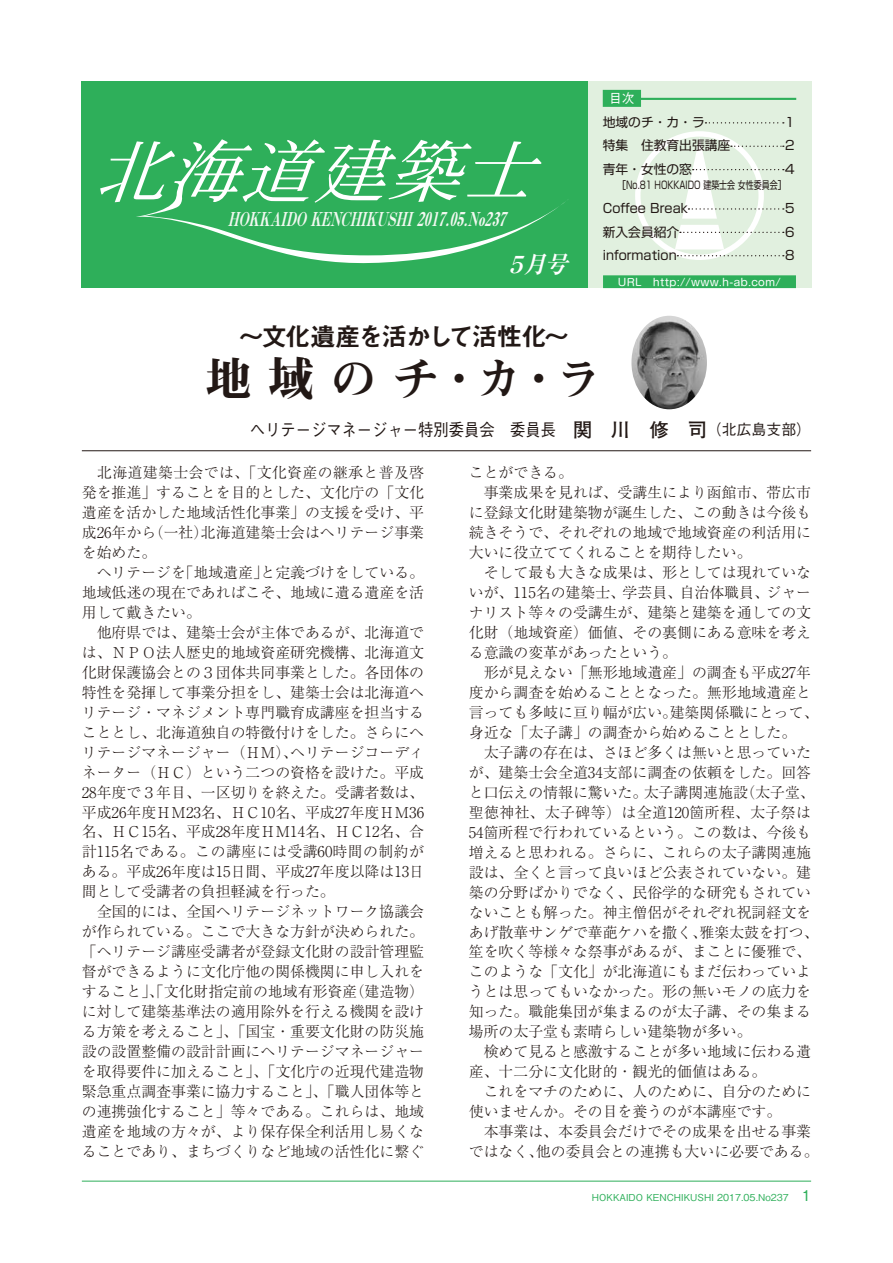
<style>
.page{position:relative;width:893px;height:1263px;background:#fff}
.page>*{position:absolute;margin:0;border:0;box-sizing:border-box;transform-origin:0 0}
.t1{font:46.8px "Midashi Min Pro MA31";color:#221815}
.t2{font:25.5px "Midashi Go Pro MB31";letter-spacing:-.065em;color:#221815}
.t3{font:italic 700 23.4px "Ryumin Pro";color:#fff}
.t4{font:italic 19.2px "Midashi Min Pro MA31";color:#f1f8f0;scale:.75 1}
.t5{font:500 16.95px "Gothic BBB Pro";color:#221815;scale:.9 1}
.t6{font:300 14.85px/20px "Ryumin Pro";color:#221815}
.t7{font:12.75px "Shin Go Pro";color:#221815}
.t8{font:500 12.75px "Gothic BBB Pr 5";color:#fff}
.t9{font:10.65px "Shin Go Pro";color:#221815}
.t10{font:10.05px "Shin M Go Pro";letter-spacing:.02em;color:#fff;scale:1.05 1}
.t11{font:500 9.6px "Gothic BBB Pro";color:#2eaf5a}
.s1{font-family:"Futo Go B101 Pro";font-weight:700;font-size:19.2px}
.s2{font-size:14.85px}
</style>
<div class="page">
<hr style="left:82px;top:1181px;width:729px;height:1px;background:#2eaf5a">
<div style="left:588px;top:82px;width:223px;height:206px;background:#e1f0df"></div>
<div style="left:635px;top:131px;width:129px;height:129px;border:5px solid #fff;border-radius:50%"></div>
<div style="left:82px;top:82px;width:506px;height:206px;background:#2eaf5a"></div>
<svg style="left:100px;top:139px;width:466px;height:124px"></svg>
<div style="left:603px;top:90px;width:38px;height:17px;background:#2eaf5a"></div>
<hr style="left:640px;top:98px;width:156px;height:2px;background:#2eaf5a">
<svg style="left:705px;top:122px;width:79px;height:1px"></svg>
<svg style="left:682px;top:137px;width:102px;height:82px"></svg>
<svg style="left:675px;top:225px;width:109px;height:24px"></svg>
<svg style="left:677px;top:255px;width:107px;height:1px"></svg>
<div style="left:603px;top:275px;width:193px;height:13px;background:#2eaf5a"></div>
<hr style="left:82px;top:450px;width:729px;height:1px;background:#221815">
<img style="left:631px;top:316px;width:76px;height:93px">
<p class="t4" style="left:228px;top:204px;width:380px">HOKKAIDOKENCHIKUSHI2017.05.No237</p>
<h3 class="t3" style="left:504px;top:245px;width:74px">５月号</h3>
<p class="t8" style="left:609px;top:88px;width:27px">目次</p>
<p class="t7" style="left:603px;top:112px;width:104px">地域のチ・カ・ラ</p>
<p class="t7" style="left:783px;top:112px;width:14px">１</p>
<p class="t7" style="left:603px;top:135px;width:129px">特集　住教育出張講座</p>
<p class="t7" style="left:783px;top:135px;width:14px">２</p>
<p class="t7" style="left:603px;top:159px;width:91px">青年・女性の窓</p>
<p class="t7" style="left:783px;top:159px;width:14px">４</p>
<p class="t9" style="left:615px;top:176px;width:174px">［No.81 HOKKAIDO 建築士会女性委員会］</p>
<p class="t7" style="left:603px;top:198px;width:87px">Coffee Break</p>
<p class="t7" style="left:783px;top:198px;width:14px">５</p>
<p class="t7" style="left:603px;top:221px;width:78px">新入会員紹介</p>
<p class="t7" style="left:783px;top:221px;width:14px">６</p>
<p class="t7" style="left:603px;top:245px;width:75px">information</p>
<p class="t7" style="left:783px;top:245px;width:14px">８</p>
<p class="t10" style="left:618px;top:274px;width:157px">URL http://www.h-ab.com/</p>
<h2 class="t2" style="left:238px;top:316px;width:332px">～文化遺産を活かして活性化～</h2>
<h1 class="t1" style="left:205px;top:343px;width:399px">地 域 の チ・カ・ラ</h1>
<p class="t5" style="left:250px;top:416px;width:625px">ヘリテージマネージャー特別委員会　委員長 <span class="s1">関　川　修　司</span><span class="s2">（北広島支部）</span></p>
<p class="t6" style="left:82px;top:461px;width:344px">　北海道建築士会では、「文化資産の継承と普及啓発を推進」することを目的とした、文化庁の「文化遺産を活かした地域活性化事業」の支援を受け、平成26年から（一社）北海道建築士会はヘリテージ事業を始めた。<br>　ヘリテージを「地域遺産」と定義づけをしている。地域低迷の現在であればこそ、地域に遺る遺産を活用して戴きたい。<br>　他府県では、建築士会が主体であるが、北海道では、ＮＰＯ法人歴史的地域資産研究機構、北海道文化財保護協会との３団体共同事業とした。各団体の特性を発揮して事業分担をし、建築士会は北海道ヘリテージ・マネジメント専門職育成講座を担当することとし、北海道独自の特徴付けをした。さらにヘリテージマネージャー（ＨＭ）、ヘリテージコーディネーター（ＨＣ）という二つの資格を設けた。平成<br>28年度で３年目、一区切りを終えた。受講者数は、平成26年度ＨＭ23名、ＨＣ10名、平成27年度ＨＭ36名、ＨＣ15名、平成28年度ＨＭ14名、ＨＣ12名、合計115名である。この講座には受講60時間の制約がある。平成26年度は15日間、平成27年度以降は13日間として受講者の負担軽減を行った。<br>　全国的には、全国ヘリテージネットワーク協議会が作られている。ここで大きな方針が決められた。「ヘリテージ講座受講者が登録文化財の設計管理監督ができるように文化庁他の関係機関に申し入れをすること」、「文化財指定前の地域有形資産（建造物）に対して建築基準法の適用除外を行える機関を設ける方策を考えること」、「国宝・重要文化財の防災施設の設置整備の設計計画にヘリテージマネージャーを取得要件に加えること」、「文化庁の近現代建造物緊急重点調査事業に協力すること」、「職人団体等との連携強化すること」等々である。これらは、地域遺産を地域の方々が、より保存保全利活用し易くなることであり、まちづくりなど地域の活性化に繋ぐ</p>
<p class="t6" style="left:469px;top:461px;width:351px">ことができる。<br>　事業成果を見れば、受講生により函館市、帯広市に登録文化財建築物が誕生した、この動きは今後も続きそうで、それぞれの地域で地域資産の利活用に大いに役立ててくれることを期待したい。<br>　そして最も大きな成果は、形としては現れていないが、115名の建築士、学芸員、自治体職員、ジャーナリスト等々の受講生が、建築と建築を通しての文化財（地域資産）価値、その裏側にある意味を考える意識の変革があったという。<br>　形が見えない「無形地域遺産」の調査も平成27年度から調査を始めることとなった。無形地域遺産と言っても多岐に亘り幅が広い。建築関係職にとって、身近な「太子講」の調査から始めることとした。<br>　太子講の存在は、さほど多くは無いと思っていたが、建築士会全道34支部に調査の依頼をした。回答と口伝えの情報に驚いた。太子講関連施設（太子堂、聖徳神社、太子碑等）は全道120箇所程、太子祭は<br>54箇所程で行われているという。この数は、今後も増えると思われる。さらに、これらの太子講関連施設は、全くと言って良いほど公表されていない。建築の分野ばかりでなく、民俗学的な研究もされていないことも解った。神主僧侶がそれぞれ祝詞経文をあげ散華サンゲで華葩ケハを撒く、雅楽太鼓を打つ、笙を吹く等様々な祭事があるが、まことに優雅で、このような「文化」が北海道にもまだ伝わっていようとは思ってもいなかった。形の無いモノの底力を知った。職能集団が集まるのが太子講、その集まる場所の太子堂も素晴らしい建築物が多い。<br>　検めて見ると感激することが多い地域に伝わる遺産、十二分に文化財的・観光的価値はある。<br>　これをマチのために、人のために、自分のために使いませんか。その目を養うのが本講座です。<br>　本事業は、本委員会だけでその成果を出せる事業ではなく、他の委員会との連携も大いに必要である。</p>
<p class="t11" style="left:592px;top:1190px;width:221px">HOKKAIDO KENCHIKUSHI 2017.05.No237 <span class="s2">1</span></p>
</div>
